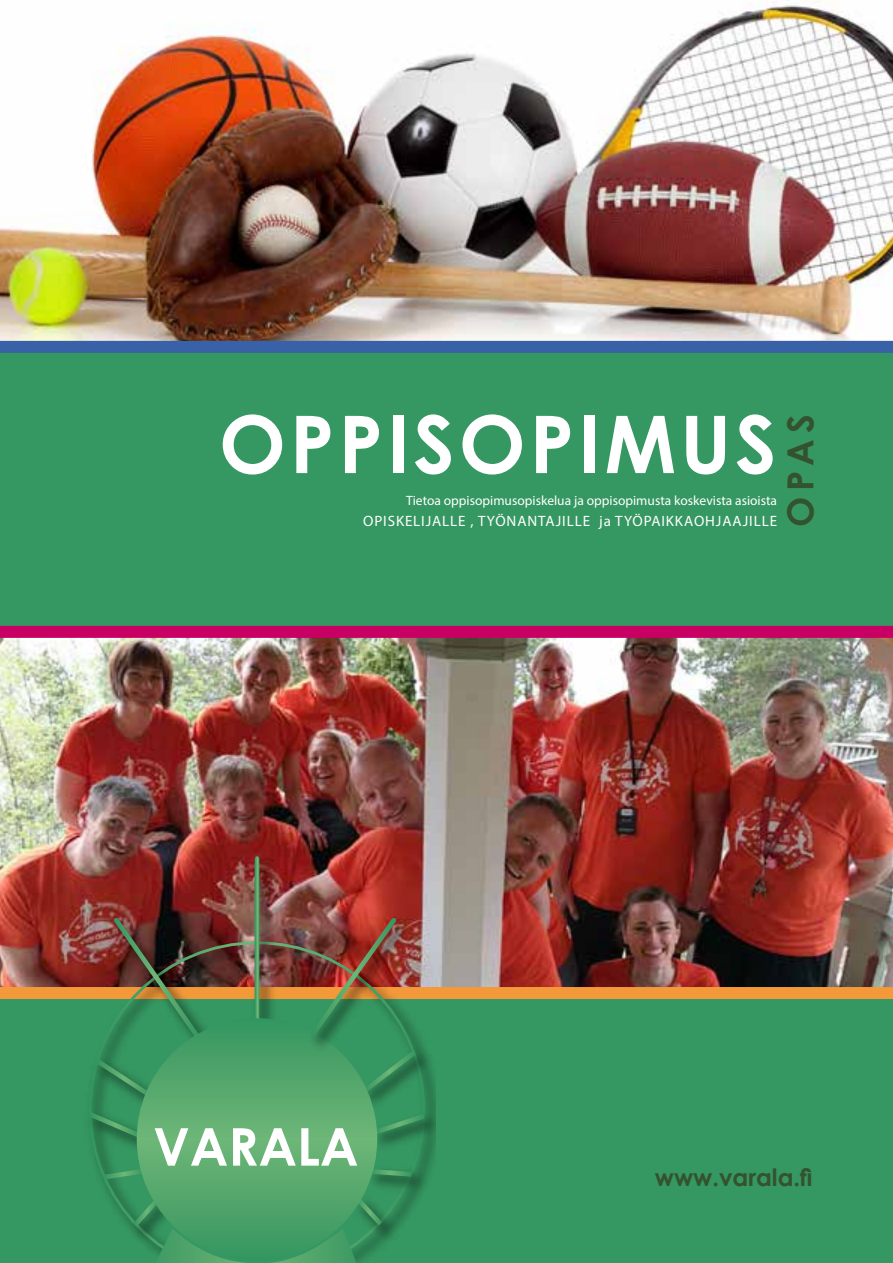
<style>
.page{position:relative;width:893px;height:1263px;background:#359761}
.page>*{position:absolute;margin:0;border:0;box-sizing:border-box;transform-origin:0 0}
.t1{font:700 79.65px "Century Gothic";letter-spacing:.05em;color:#fff}
.t2{font:700 52.05px "Century Gothic";color:#fff}
.t3{font:700 36px "Century Gothic";color:#34522e}
.t4{font:700 24px "Century Gothic";color:#34522e}
.t5{font:15px "Myriad Pro";letter-spacing:.06em;color:#fff}
.t6{font:13.5px "Myriad Pro";color:#fff}
</style>
<div class="page">
<img style="left:0;top:0;width:893px;height:341px">
<img style="left:0;top:638px;width:893px;height:349px">
<div style="left:0;top:987px;width:893px;height:12px;background:#f3993a"></div>
<div style="left:0;top:626px;width:893px;height:12px;background:#c90063"></div>
<div style="left:0;top:341px;width:893px;height:12px;background:#3861a7"></div>
<svg style="left:89px;top:941px;width:336px;height:235px"></svg>
<img style="left:106px;top:910px;width:114px;height:108px">
<img style="left:247px;top:850px;width:33px;height:168px">
<svg style="left:255px;top:858px;width:4px;height:160px"></svg>
<img style="left:82px;top:1104px;width:55px;height:55px">
<img style="left:85px;top:913px;width:131px;height:243px">
<img style="left:377px;top:1161px;width:55px;height:10px">
<img style="left:377px;top:1153px;width:57px;height:3px">
<svg style="left:137px;top:1018px;width:240px;height:145px"></svg>
<svg style="left:101px;top:1163px;width:328px;height:100px"></svg>
<img style="left:304px;top:910px;width:113px;height:146px">
<img style="left:307px;top:913px;width:129px;height:240px">
<h1 class="t1" style="left:219px;top:384px;width:559px">OPPISOPIMUS</h1>
<h3 class="t3" style="left:773px;top:527px;width:115px;rotate:-90deg">OPAS</h3>
<p class="t6" style="left:406px;top:492px;width:372px">Tietoa oppisopimusopiskelua ja oppisopimusta koskevista asioista</p>
<p class="t5" style="left:363px;top:511px;width:415px">OPISKELIJALLE , TYÖNANTAJILLE ja TYÖPAIKKAOHJAAJILLE</p>
<h2 class="t2" style="left:153px;top:1107px;width:207px">VARALA</h2>
<h3 class="t4" style="left:655px;top:1159px;width:159px">www.varala.fi</h3>
</div>
